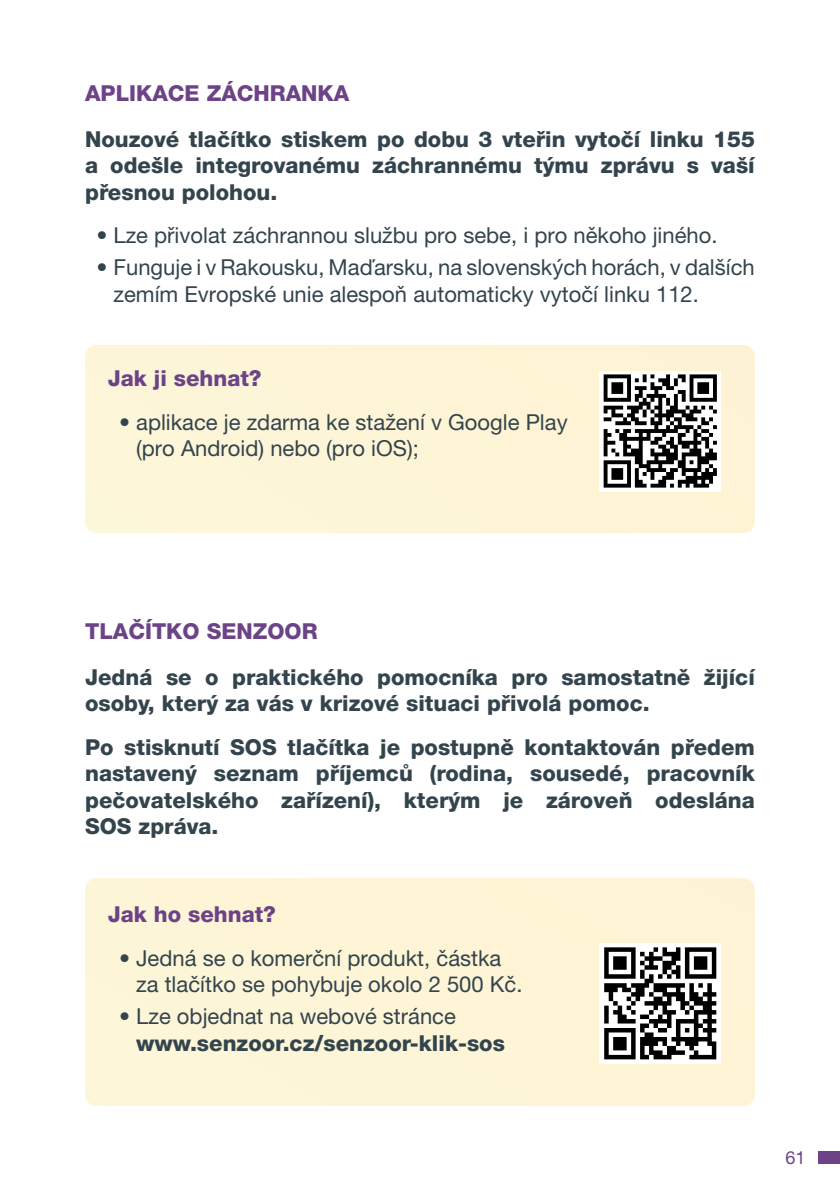
<style>
.page{position:relative;width:840px;height:1191px;background:#fff}
.page>*{position:absolute;margin:0;border:0;box-sizing:border-box;transform-origin:0 0}
.t1{font:800 22px/26.4px "Helvetica Neue LT Pro";color:#33444d;text-align:justify}
.t2{font:22px/26.4px "Helvetica Neue LT Pro";color:#33444d}
.t3{font:800 22px "Helvetica Neue LT Pro";color:#6d4388}
.t4{font:18px "Helvetica Neue LT Pro";color:#6d4388}
</style>
<div class="page">
<div style="left:818px;top:1151px;width:21px;height:13px;background:#6d4388"></div>
<div style="left:85px;top:878px;width:669px;height:228px;background:#fdf5d6"></div>
<div style="left:85px;top:345px;width:669px;height:188px;background:#fdf5d6"></div>
<div style="left:599px;top:370px;width:121px;height:121px;background:#fff"></div>
<svg style="left:603px;top:374px;width:113px;height:113px"></svg>
<div style="left:599px;top:943px;width:121px;height:120px;background:#fff"></div>
<svg style="left:604px;top:947px;width:112px;height:112px"></svg>
<p class="t3" style="left:85px;top:80px;width:266px">APLIKACE ZÁCHRANKA</p>
<p class="t1" style="left:85px;top:126px;width:671px">Nouzové tlačítko stiskem po dobu 3 vteřin vytočí linku 155 a odešle integrovanému záchrannému týmu zprávu s vaší přesnou polohou.</p>
<p class="t2" style="left:96px;top:222px;width:622px">• Lze přivolat záchrannou službu pro sebe, i pro někoho jiného.</p>
<p class="t2" style="left:113px;top:254px;width:642px;text-indent:-17px">• Funguje i v Rakousku, Maďarsku, na slovenských horách, v dalších zemím Evropské unie alespoň automaticky vytočí linku 112.</p>
<p class="t3" style="left:108px;top:365px;width:155px">Jak ji sehnat?</p>
<p class="t2" style="left:136px;top:408px;width:433px;text-indent:-17px">• aplikace je zdarma ke stažení v Google Play (pro Android) nebo (pro iOS);</p>
<p class="t3" style="left:85px;top:617px;width:234px">TLAČÍTKO SENZOOR</p>
<p class="t1" style="left:85px;top:664px;width:670px">Jedná se o praktického pomocníka pro samostatně žijící osoby, který za vás v krizové situaci přivolá pomoc.</p>
<p class="t1" style="left:85px;top:733px;width:671px">Po stisknutí SOS tlačítka je postupně kontaktován předem nastavený seznam příjemců (rodina, sousedé, pracovník pečovatelského zařízení), kterým je zároveň odeslána SOS zpráva.</p>
<p class="t3" style="left:108px;top:901px;width:169px">Jak ho sehnat?</p>
<p class="t2" style="left:136px;top:944px;width:387px;text-indent:-17px">• Jedná se o komerční produkt, částka za tlačítko se pohybuje okolo 2 500 Kč.</p>
<p class="t2" style="left:119px;top:1002px;width:338px">• Lze objednat na webové stránce</p>
<p class="t1" style="left:136px;top:1029px;width:370px">www.senzoor.cz/senzoor-klik-sos</p>
<p class="t4" style="left:785px;top:1147px;width:22px">61</p>
</div>
